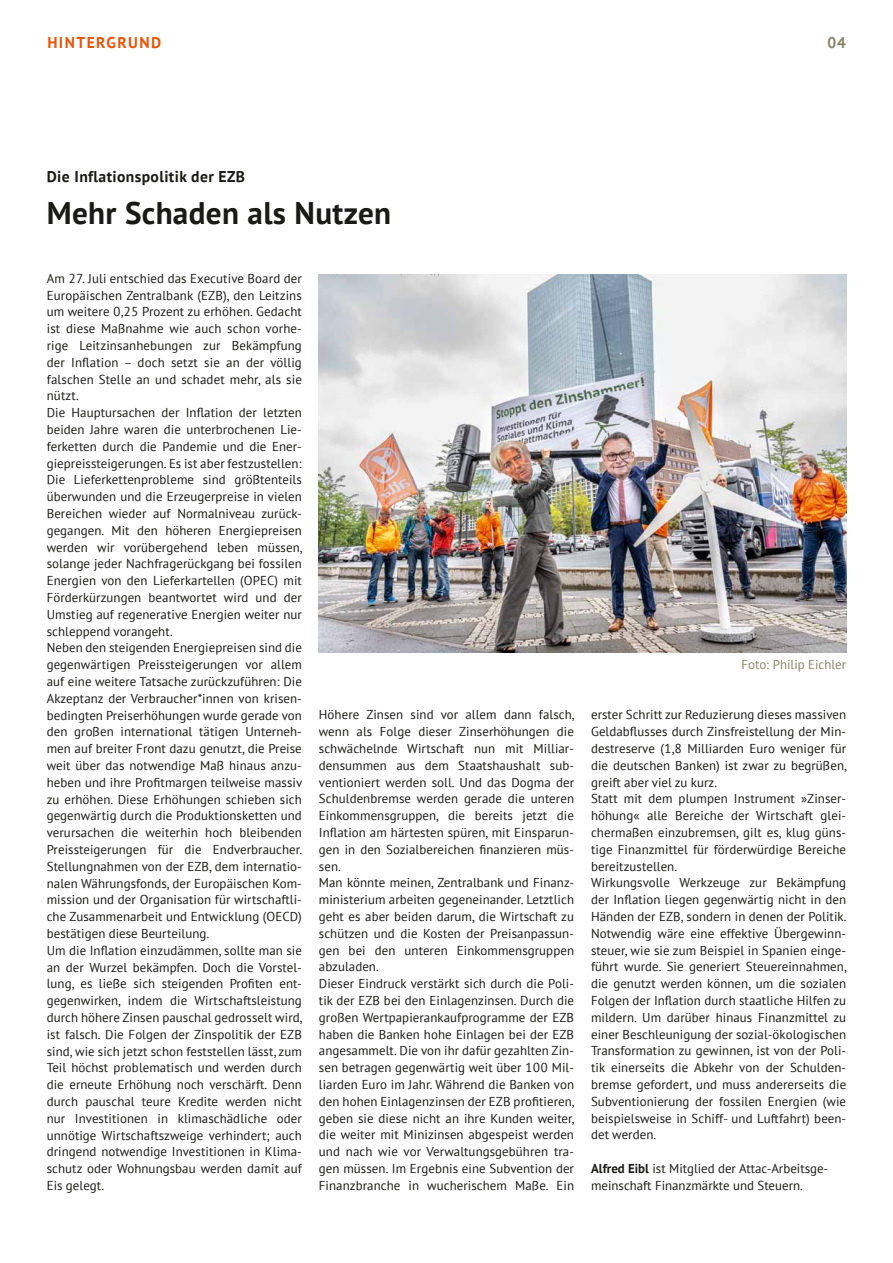
<style>
.page{position:relative;width:893px;height:1263px;background:#fff}
.page>*{position:absolute;margin:0;border:0;box-sizing:border-box;transform-origin:0 0}
.t1{font:31.2px "Attac Serifenlos Bold";letter-spacing:.01em;color:#1a1a18}
.t2{font:15.6px "Attac Serifenlos Bold";letter-spacing:.025em;color:#1a1a18}
.t3{font:15.6px "Attac Serifenlos Bold";letter-spacing:.09em;color:#ea5408}
.t4{font:15.6px "Attac Serifenlos Bold";color:#86846b}
.t5{font:12.9px/16.8px "Attac Serifenlos Regular";letter-spacing:.005em;color:#1a1a18}
.t6{font:12.9px "Attac Serifenlos Regular";color:#86846b}
.s1{font-family:"Attac Serifenlos Bold"}
</style>
<div class="page">
<img style="left:319px;top:274px;width:527px;height:378px">
<p class="t3" style="left:47px;top:32px;width:40px">Hinter</p>
<p class="t3" style="left:107px;top:32px;width:56px">grund</p>
<p class="t4" style="left:827px;top:32px;width:21px">04</p>
<p class="t2" style="left:47px;top:166px;width:200px">Die Inflationspolitik der EZB</p>
<h1 class="t1" style="left:47px;top:192px;width:346px">Mehr Schaden als Nutzen</h1>
<p class="t5" style="left:47px;top:270px;width:257px">Am 27. Juli entschied das Executive Board der Europäischen Zentralbank (EZB), den Leitzins um weitere 0,25 Prozent zu erhöhen. Gedacht ist diese Maßnahme wie auch schon vorhe&shy;rige Leitzinsanhebungen zur Bekämpfung der Inflation – doch setzt sie an der völlig falschen Stelle an und schadet mehr, als sie nützt.<br>Die Hauptursachen der Inflation der letzten beiden Jahre waren die unterbrochenen Lie&shy;ferketten durch die Pandemie und die Ener&shy;giepreissteigerungen. Es ist aber festzustellen:<br>Die Lieferkettenprobleme sind größtenteils überwunden und die Erzeugerpreise in vielen Bereichen wieder auf Normalniveau zurück&shy;gegangen. Mit den höheren Energiepreisen werden wir vorübergehend leben müssen, solange jeder Nachfragerückgang bei fossilen Energien von den Lieferkartellen (OPEC) mit Förderkürzungen beantwortet wird und der Umstieg auf regenerative Energien weiter nur schleppend vorangeht.<br>Neben den steigenden Energiepreisen sind die gegenwärtigen Preissteigerungen vor allem auf eine weitere Tatsache zurückzuführen: Die Akzeptanz der Verbraucher*innen von krisen&shy;bedingten Preiserhöhungen wurde gerade von den großen international tätigen Unterneh&shy;men auf breiter Front dazu genutzt, die Preise weit über das notwendige Maß hinaus anzu&shy;heben und ihre Profitmargen teilweise massiv zu erhöhen. Diese Erhöhungen schieben sich gegenwärtig durch die Produktionsketten und verursachen die weiterhin hoch bleibenden Preissteigerungen für die Endverbraucher.<br>Stellungnahmen von der EZB, dem internatio&shy;nalen Währungsfonds, der Europäischen Kom&shy;mission und der Organisation für wirtschaftli&shy;che Zusammenarbeit und Entwicklung (OECD) bestätigen diese Beurteilung.<br>Um die Inflation einzudämmen, sollte man sie an der Wurzel bekämpfen. Doch die Vorstel&shy;lung, es ließe sich steigenden Profiten ent&shy;gegenwirken, indem die Wirtschaftsleistung durch höhere Zinsen pauschal gedrosselt wird, ist falsch. Die Folgen der Zinspolitik der EZB sind, wie sich jetzt schon feststellen lässt, zum Teil höchst problematisch und werden durch die erneute Erhöhung noch verschärft. Denn durch pauschal teure Kredite werden nicht nur Investitionen in klimaschädliche oder unnötige Wirtschaftszweige verhindert; auch dringend notwendige Investitionen in Klima&shy;schutz oder Wohnungsbau werden damit auf Eis gelegt.</p>
<p class="t6" style="left:741px;top:656px;width:106px">Foto: Philip Eichler</p>
<p class="t5" style="left:319px;top:706px;width:257px">Höhere Zinsen sind vor allem dann falsch, wenn als Folge dieser Zinserhöhungen die schwächelnde Wirtschaft nun mit Milliar&shy;densummen aus dem Staatshaushalt sub&shy;ventioniert werden soll. Und das Dogma der Schuldenbremse werden gerade die unteren Einkommensgruppen, die bereits jetzt die Inflation am härtesten spüren, mit Einsparun&shy;gen in den Sozialbereichen finanzieren müs&shy;sen.<br>Man könnte meinen, Zentralbank und Finanz&shy;ministerium arbeiten gegeneinander. Letztlich geht es aber beiden darum, die Wirtschaft zu schützen und die Kosten der Preisanpassun&shy;gen bei den unteren Einkommensgruppen abzuladen.<br>Dieser Eindruck verstärkt sich durch die Poli&shy;tik der EZB bei den Einlagenzinsen. Durch die großen Wertpapierankaufprogramme der EZB haben die Banken hohe Einlagen bei der EZB angesammelt. Die von ihr dafür gezahlten Zin&shy;sen betragen gegenwärtig weit über 100 Mil&shy;liarden Euro im Jahr. Während die Banken von den hohen Einlagenzinsen der EZB profitieren, geben sie diese nicht an ihre Kunden weiter, die weiter mit Minizinsen abgespeist werden und nach wie vor Verwaltungsgebühren tra&shy;gen müssen. Im Ergebnis eine Subvention der Finanzbranche in wucherischem Maße. Ein</p>
<p class="t5" style="left:591px;top:706px;width:257px">erster Schritt zur Reduzierung dieses massiven Geldabflusses durch Zinsfreistellung der Min&shy;destreserve (1,8 Milliarden Euro weniger für die deutschen Banken) ist zwar zu begrüßen, greift aber viel zu kurz.<br>Statt mit dem plumpen Instrument »Zinser&shy;höhung« alle Bereiche der Wirtschaft glei&shy;chermaßen einzubremsen, gilt es, klug güns&shy;tige Finanzmittel für förderwürdige Bereiche bereitzustellen.<br>Wirkungsvolle Werkzeuge zur Bekämpfung der Inflation liegen gegenwärtig nicht in den Händen der EZB, sondern in denen der Politik.<br>Notwendig wäre eine effektive Übergewinn&shy;steuer, wie sie zum Beispiel in Spanien einge&shy;führt wurde. Sie generiert Steuereinnahmen, die genutzt werden können, um die sozialen Folgen der Inflation durch staatliche Hilfen zu mildern. Um darüber hinaus Finanzmittel zu einer Beschleunigung der sozial-ökologischen Transformation zu gewinnen, ist von der Poli&shy;tik einerseits die Abkehr von der Schulden&shy;bremse gefordert, und muss andererseits die Subventionierung der fossilen Energien (wie beispielsweise in Schiff- und Luftfahrt) been&shy;det werden.</p>
<p class="t5" style="left:591px;top:1160px;width:239px"><span class="s1">Alfred Eibl</span> ist Mitglied der Attac-Arbeitsge&shy;meinschaft Finanzmärkte und Steuern.</p>
</div>
